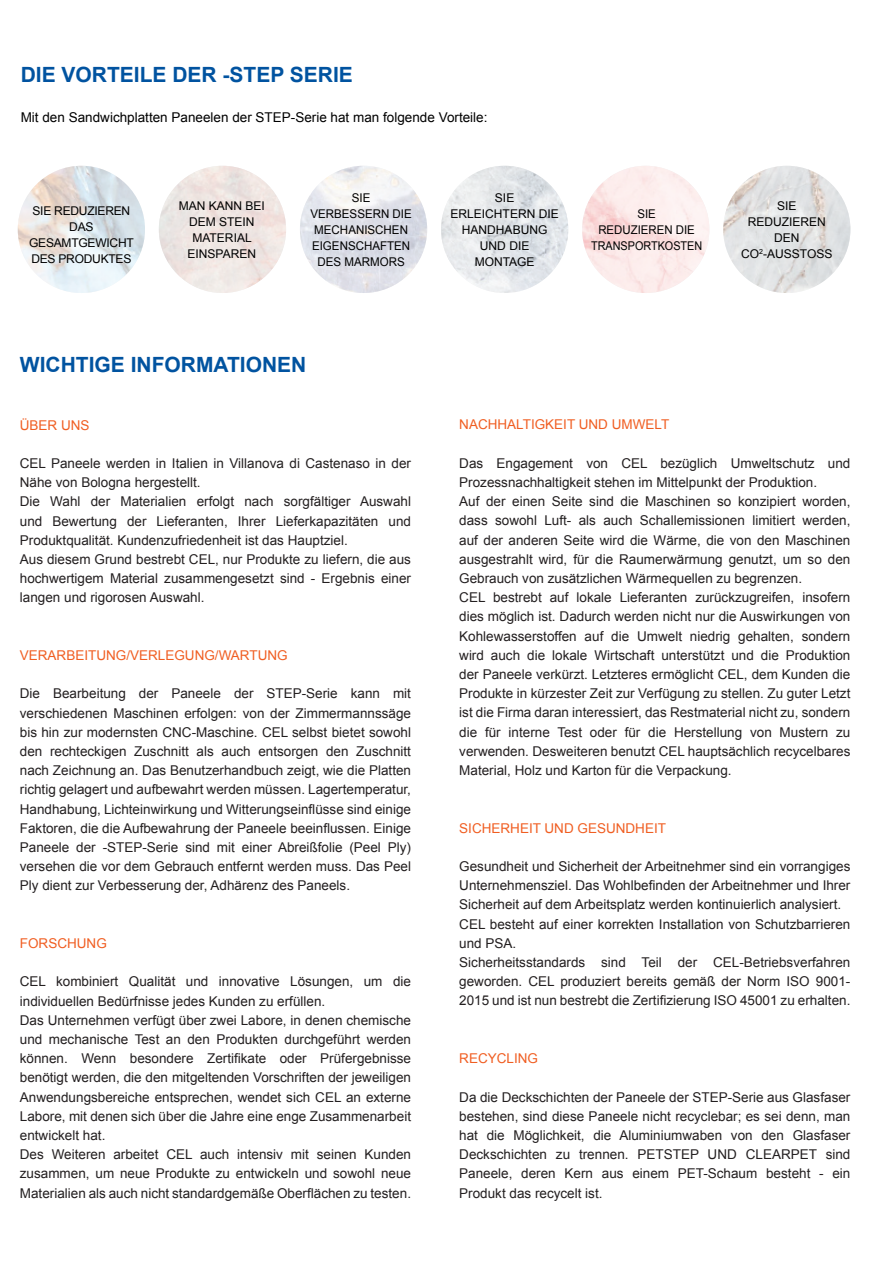
<style>
.page{position:relative;width:893px;height:1263px;background:#fff}
.page>*{position:absolute;margin:0;border:0;box-sizing:border-box;transform-origin:0 0}
.t1{font:700 21px "Arial";color:#0153a0}
.t2{font:13.5px/19.2px "Arial";color:#231f20}
.t3{font:13.5px "Arial";color:#f05e22}
.t4{font:13.5px "Arial";color:#000}
.t5{font:12px/16px "Arial";color:#000;text-align:center}
.t6{font:12px/16px "Arial";color:#000;text-align:center;scale:.96 1}
.t7{font:12px/16px "Arial";letter-spacing:-.02em;color:#000;text-align:center}
.t8{font:12px/16px "Arial";color:#000;text-align:center;scale:.95 1}
</style>
<div class="page">
<img style="left:18px;top:166px;width:127px;height:127px;border-radius:64px">
<img style="left:441px;top:166px;width:127px;height:127px;border-radius:64px">
<img style="left:582px;top:166px;width:127px;height:127px;border-radius:64px">
<img style="left:300px;top:166px;width:127px;height:127px;border-radius:64px">
<img style="left:723px;top:166px;width:127px;height:127px;border-radius:64px">
<h1 class="t1" style="left:21px;top:61px;width:334px">DIE VORTEILE DER -STEP SERIE</h1>
<p class="t4" style="left:21px;top:109px;width:468px">Mit den Sandwichplatten Paneelen der STEP-Serie hat man folgende Vorteile:</p>
<p class="t7" style="left:29px;top:203px;width:106px">SIE REDUZIEREN<br>DAS<br>GESAMTGEWICHT<br>DES PRODUKTES</p>
<p class="t5" style="left:179px;top:198px;width:88px">MAN KANN BEI<br>DEM STEIN<br>MATERIAL<br>EINSPAREN</p>
<p class="t6" style="left:310px;top:190px;width:107px">SIE<br>VERBESSERN DIE<br>MECHANISCHEN<br>EIGENSCHAFTEN<br>DES MARMORS</p>
<p class="t5" style="left:450px;top:190px;width:110px">SIE<br>ERLEICHTERN DIE<br>HANDHABUNG<br>UND DIE<br>MONTAGE</p>
<p class="t8" style="left:591px;top:206px;width:118px">SIE<br>REDUZIEREN DIE<br>TRANSPORTKOSTEN</p>
<p class="t5" style="left:741px;top:198px;width:93px">SIE<br>REDUZIEREN<br>DEN<br>CO<sup>2</sup>-AUSSTOSS</p>
<h1 class="t1" style="left:20px;top:351px;width:288px">WICHTIGE INFORMATIONEN</h1>
<p class="t3" style="left:20px;top:416px;width:71px">ÜBER UNS</p>
<p class="t2" style="left:20px;top:454px;width:393px">CEL Paneele werden in Italien in Villanova di Castenaso in der Nähe von Bologna hergestellt.<br>Die Wahl der Materialien erfolgt nach sorgfältiger Auswahl und Bewertung der Lieferanten, Ihrer Lieferkapazitäten und Produktqualität. Kundenzufriedenheit ist das Hauptziel.<br>Aus diesem Grund bestrebt CEL, nur Produkte zu liefern, die aus hochwertigem Material zusammengesetzt sind - Ergebnis einer langen und rigorosen Auswahl.</p>
<p class="t3" style="left:20px;top:646px;width:269px">VERARBEITUNG/VERLEGUNG/WARTUNG</p>
<p class="t2" style="left:20px;top:684px;width:393px;text-align:justify">Die Bearbeitung der Paneele der STEP-Serie kann mit verschiedenen Maschinen erfolgen: von der Zimmermannssäge bis hin zur modernsten CNC-Maschine. CEL selbst bietet sowohl den rechteckigen Zuschnitt als auch entsorgen den Zuschnitt nach Zeichnung an. Das Benutzerhandbuch zeigt, wie die Platten richtig gelagert und aufbewahrt werden müssen. Lagertemperatur, Handhabung, Lichteinwirkung und Witterungseinflüsse sind einige Faktoren, die die Aufbewahrung der Paneele beeinflussen. Einige Paneele der -STEP-Serie sind mit einer Abreißfolie (Peel Ply) versehen die vor dem Gebrauch entfernt werden muss. Das Peel Ply dient zur Verbesserung der, Adhärenz des Paneels.</p>
<p class="t3" style="left:20px;top:934px;width:88px">FORSCHUNG</p>
<p class="t2" style="left:20px;top:972px;width:393px">CEL kombiniert Qualität und innovative Lösungen, um die individuellen Bedürfnisse jedes Kunden zu erfüllen.<br>Das Unternehmen verfügt über zwei Labore, in denen chemische und mechanische Test an den Produkten durchgeführt werden können. Wenn besondere Zertifikate oder Prüfergebnisse benötigt werden, die den mitgeltenden Vorschriften der jeweiligen Anwendungsbereiche entsprechen, wendet sich CEL an externe Labore, mit denen sich über die Jahre eine enge Zusammenarbeit entwickelt hat.<br>Des Weiteren arbeitet CEL auch intensiv mit seinen Kunden zusammen, um neue Produkte zu entwickeln und sowohl neue Materialien als auch nicht standardgemäße Oberflächen zu testen.</p>
<p class="t3" style="left:459px;top:416px;width:212px">NACHHALTIGKEIT UND UMWELT</p>
<p class="t2" style="left:459px;top:454px;width:393px">Das Engagement von CEL bezüglich Umweltschutz und Prozessnachhaltigkeit stehen im Mittelpunkt der Produktion.<br>Auf der einen Seite sind die Maschinen so konzipiert worden, dass sowohl Luft- als auch Schallemissionen limitiert werden, auf der anderen Seite wird die Wärme, die von den Maschinen ausgestrahlt wird, für die Raumerwärmung genutzt, um so den Gebrauch von zusätzlichen Wärmequellen zu begrenzen.<br>CEL bestrebt auf lokale Lieferanten zurückzugreifen, insofern dies möglich ist. Dadurch werden nicht nur die Auswirkungen von Kohlewasserstoffen auf die Umwelt niedrig gehalten, sondern wird auch die lokale Wirtschaft unterstützt und die Produktion der Paneele verkürzt. Letzteres ermöglicht CEL, dem Kunden die Produkte in kürzester Zeit zur Verfügung zu stellen. Zu guter Letzt ist die Firma daran interessiert, das Restmaterial nicht zu, sondern die für interne Test oder für die Herstellung von Mustern zu verwenden. Desweiteren benutzt CEL hauptsächlich recycelbares Material, Holz und Karton für die Verpackung.</p>
<p class="t3" style="left:459px;top:819px;width:208px">SICHERHEIT UND GESUNDHEIT</p>
<p class="t2" style="left:459px;top:857px;width:393px">Gesundheit und Sicherheit der Arbeitnehmer sind ein vorrangiges Unternehmensziel. Das Wohlbefinden der Arbeitnehmer und Ihrer Sicherheit auf dem Arbeitsplatz werden kontinuierlich analysiert.<br>CEL besteht auf einer korrekten Installation von Schutzbarrieren und PSA.<br>Sicherheitsstandards sind Teil der CEL-Betriebsverfahren geworden. CEL produziert bereits gemäß der Norm ISO 9001- 2015 und ist nun bestrebt die Zertifizierung ISO 45001 zu erhalten.</p>
<p class="t3" style="left:459px;top:1049px;width:80px">RECYCLING</p>
<p class="t2" style="left:459px;top:1087px;width:393px;text-align:justify">Da die Deckschichten der Paneele der STEP-Serie aus Glasfaser bestehen, sind diese Paneele nicht recyclebar; es sei denn, man hat die Möglichkeit, die Aluminiumwaben von den Glasfaser Deckschichten zu trennen. PETSTEP UND CLEARPET sind Paneele, deren Kern aus einem PET-Schaum besteht - ein Produkt das recycelt ist.</p>
</div>
